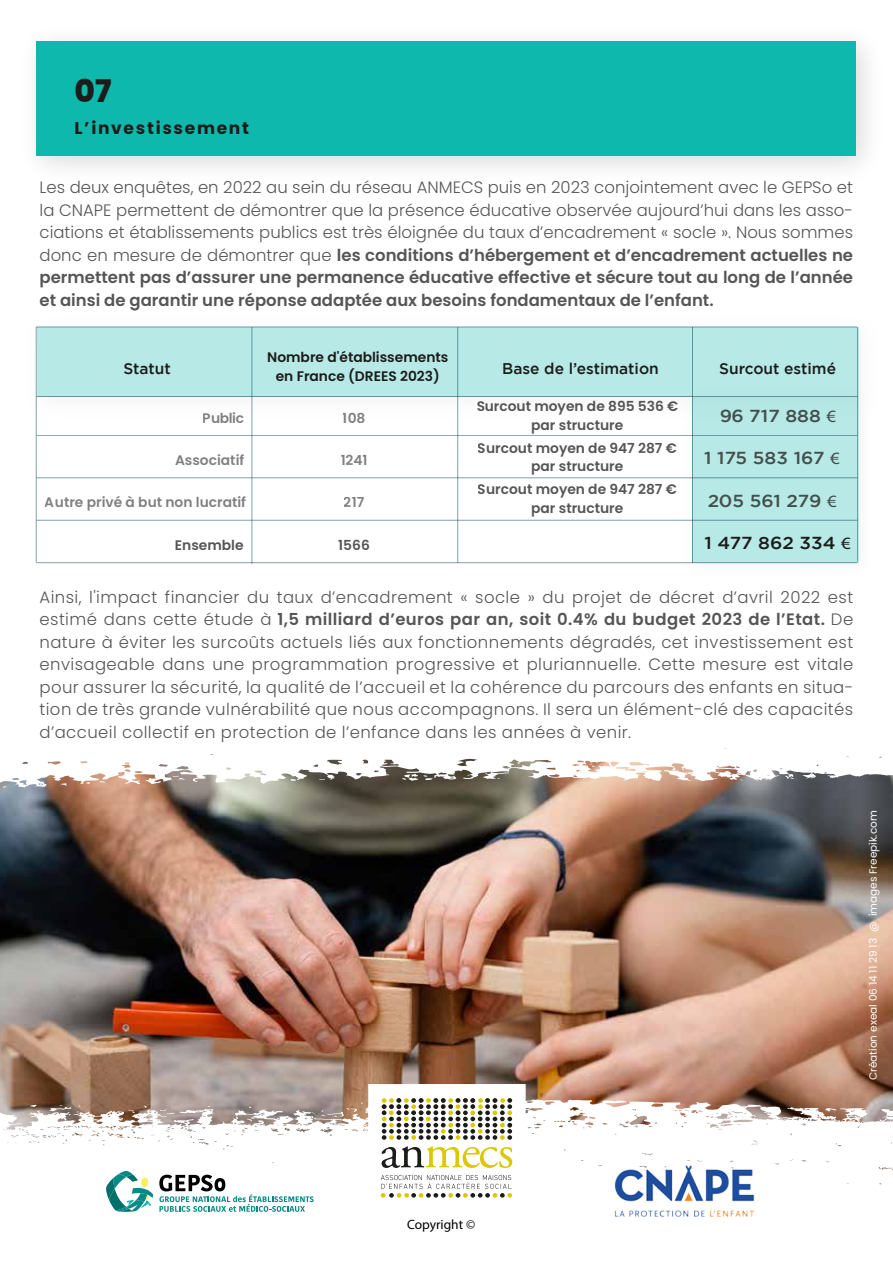
<style>
.page{position:relative;width:893px;height:1263px;background:#fff}
.page>*{position:absolute;margin:0;border:0;box-sizing:border-box;transform-origin:0 0}
.t1{font:800 31.2px "Poppins";color:#1c1c1b}
.t2{font:500 17.4px "Gotham";color:#1c1c1b;scale:1.08 1}
.t3{font:700 17.1px "Poppins";letter-spacing:.1em;color:#1c1c1b}
.t4{font:300 16.5px/22.5px "Poppins";letter-spacing:.01em;color:rgb(28 28 27/.75);text-align:justify}
.t5{font:500 15.45px "Gotham";color:#1c1c1b}
.t6{font:600 13.8px/18.9px "Poppins";color:#1c1c1b;text-align:center}
.t7{font:600 13.8px "Poppins";color:rgb(28 28 27/.75)}
.t8{font:13.5px "Myriad Pro";color:#000}
.t9{font:10.5px "Poppins";color:#fff}
.s1{font-weight:600}
.s2{font-family:"Myriad Pro";font-weight:400}
</style>
<div class="page">
<img style="left:0;top:788px;width:893px;height:311px">
<svg style="left:0;top:754px;width:893px;height:34px"></svg>
<svg style="left:0;top:1099px;width:893px;height:97px"></svg>
<svg style="left:160px;top:1109px;width:15px;height:6px"></svg>
<svg style="left:30px;top:1105px;width:53px;height:10px"></svg>
<svg style="left:128px;top:1110px;width:7px;height:3px"></svg>
<svg style="left:321px;top:1102px;width:41px;height:14px"></svg>
<img style="left:35px;top:40px;width:833px;height:128px">
<div style="left:37px;top:41px;width:819px;height:114px;background:#0fb8ac"></div>
<div style="left:37px;top:328px;width:821px;height:69px;background:#b7e9e6"></div>
<img style="left:677px;top:382px;width:192px;height:182px">
<div style="left:692px;top:397px;width:166px;height:165px;background:#b7e9e6"></div>
<hr style="left:252px;top:327px;width:1px;height:237px;background:#004052">
<hr style="left:36px;top:327px;width:1px;height:235px;background:#004052">
<hr style="left:36px;top:327px;width:821px;height:1px;background:#004052">
<hr style="left:457px;top:327px;width:1px;height:236px;background:#004052">
<hr style="left:692px;top:327px;width:1px;height:236px;background:#004052">
<hr style="left:857px;top:327px;width:1px;height:234px;background:#004052">
<hr style="left:36px;top:396px;width:821px;height:1px;background:#004052">
<hr style="left:36px;top:435px;width:821px;height:1px;background:#004052">
<hr style="left:36px;top:477px;width:821px;height:1px;background:#004052">
<hr style="left:36px;top:520px;width:821px;height:1px;background:#004052">
<hr style="left:36px;top:562px;width:821px;height:1px;background:#004052">
<svg style="left:368px;top:1084px;width:158px;height:114px"></svg>
<svg style="left:119px;top:1171px;width:14px;height:6px"></svg>
<svg style="left:99px;top:1174px;width:54px;height:38px"></svg>
<svg style="left:159px;top:1175px;width:166px;height:37px"></svg>
<img style="left:602px;top:1150px;width:165px;height:67px">
<h1 class="t1" style="left:74px;top:73px;width:38px">07</h1>
<p class="t3" style="left:74px;top:118px;width:176px">L’investissement</p>
<p class="t4" style="left:40px;top:176px;width:815px">Les deux enquêtes, en 2022 au sein du réseau ANMECS puis en 2023 conjointement avec le GEPSo et la CNAPE permettent de démontrer que la présence éducative observée aujourd’hui dans les asso&shy;ciations et établissements publics est très éloignée du taux d’encadrement « socle ». Nous sommes donc en mesure de démontrer que <span class="s1">les conditions d’hébergement et d’encadrement actuelles ne permettent pas d’assurer une permanence éducative effective et sécure tout au long de l’année et ainsi de garantir une réponse adaptée aux besoins fondamentaux de l’enfant.</span></p>
<p class="t6" style="left:267px;top:348px;width:183px">Nombre d'établissements en France (DREES 2023)</p>
<p class="t5" style="left:123px;top:359px;width:49px">Statut</p>
<p class="t5" style="left:502px;top:359px;width:158px">Base de l’estimation</p>
<p class="t5" style="left:719px;top:359px;width:118px">Surcout estimé</p>
<p class="t6" style="left:476px;top:397px;width:203px">Surcout moyen de 895 536 € par structure</p>
<p class="t7" style="left:203px;top:410px;width:43px">Public</p>
<p class="t7" style="left:343px;top:410px;width:24px">108</p>
<p class="t2" style="left:719px;top:406px;width:110px">96 717 888 <span class="s2">€</span></p>
<p class="t7" style="left:175px;top:452px;width:71px">Associatif</p>
<p class="t7" style="left:341px;top:452px;width:29px">1241</p>
<p class="t2" style="left:704px;top:448px;width:127px">1 175 583 167 <span class="s2">€</span></p>
<p class="t7" style="left:45px;top:495px;width:203px">Autre privé à but non lucratif</p>
<p class="t7" style="left:344px;top:495px;width:22px">217</p>
<p class="t2" style="left:707px;top:491px;width:121px">205 561 279 <span class="s2">€</span></p>
<p class="t7" style="left:175px;top:537px;width:70px">Ensemble</p>
<p class="t7" style="left:338px;top:537px;width:33px">1566</p>
<p class="t2" style="left:704px;top:533px;width:137px">1 477 862 334 <span class="s2">€</span></p>
<p class="t6" style="left:478px;top:438px;width:201px">Surcout moyen de 947 287 € par structure</p>
<p class="t6" style="left:478px;top:480px;width:201px">Surcout moyen de 947 287 € par structure</p>
<p class="t4" style="left:40px;top:586px;width:815px">Ainsi, l'impact financier du taux d’encadrement « socle » du projet de décret d’avril 2022 est estimé dans cette étude à <span class="s1">1,5 milliard d’euros par an, soit 0.4% du budget 2023 de l’Etat.</span> De nature à éviter les surcoûts actuels liés aux fonctionnements dégradés, cet investissement est envisageable dans une programmation progressive et pluriannuelle. Cette mesure est vitale pour assurer la sécurité, la qualité de l’accueil et la cohérence du parcours des enfants en situa&shy;tion de très grande vulnérabilité que nous accompagnons. Il sera un élément-clé des capacités d’accueil collectif en protection de l’enfance dans les années à venir.</p>
<p class="t9" style="left:867px;top:1080px;width:271px;rotate:-90deg">Création exeal 06 14 11 29 13 @ images Freepik.com</p>
<p class="t8" style="left:407px;top:1216px;width:70px">Copyright ©</p>
</div>
